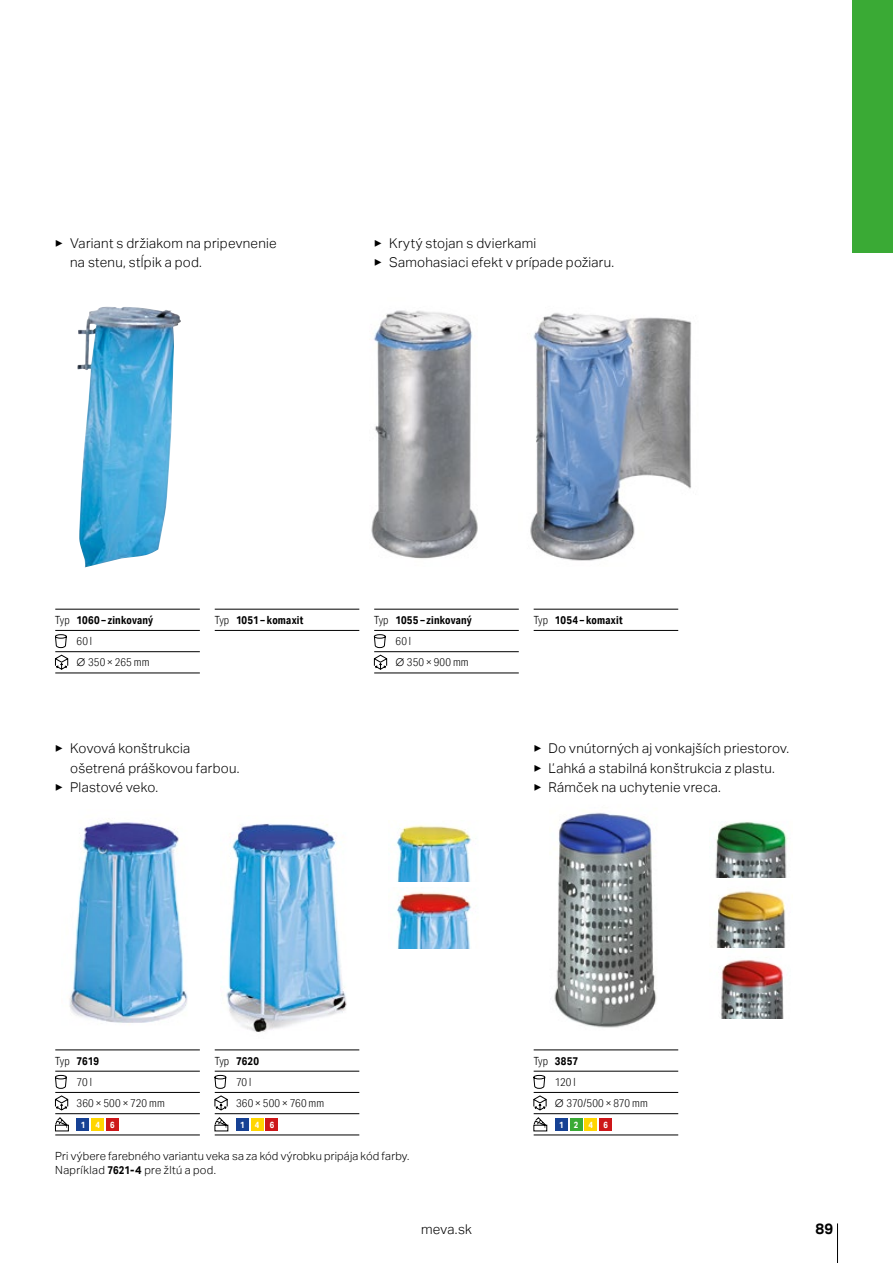
<style>
.page{position:relative;width:893px;height:1263px;background:#fff}
.page>*{position:absolute;margin:0;border:0;box-sizing:border-box;transform-origin:0 0}
.t1{font:700 15px "Aktiv Grotesk";color:#000}
.t2{font:300 13.5px/19.5px "Aktiv Grotesk";letter-spacing:.02em;color:#000}
.t3{font:300 11.25px/21.3px "Aktiv Grotesk Cd";letter-spacing:.015em;color:#000}
.t4{font:300 11.25px/13.5px "Aktiv Grotesk";letter-spacing:.015em;color:#000}
.t5{font:700 11.25px "Aktiv Grotesk Cd";letter-spacing:.02em;color:#000}
.t6{font:700 9px "Aktiv Grotesk Cd";letter-spacing:1.14em;color:#fff}
.s1{font-weight:700}
.s2{font-family:"Aktiv Grotesk"}
.s3{font-weight:300}
.s4{font-family:"Aktiv Grotesk Cd";font-weight:700}
</style>
<div class="page">
<div style="left:853px;top:0;width:40px;height:253px;background:#3aaa35"></div>
<hr style="left:837px;top:1223px;width:1px;height:40px;background:#000">
<img style="left:77px;top:307px;width:104px;height:260px">
<img style="left:554px;top:812px;width:103px;height:216px">
<img style="left:715px;top:822px;width:73px;height:196px">
<img style="left:396px;top:825px;width:75px;height:56px">
<img style="left:396px;top:892px;width:75px;height:56px">
<img style="left:371px;top:310px;width:107px;height:249px">
<img style="left:530px;top:313px;width:162px;height:248px">
<hr style="left:55px;top:673px;width:145px;height:1px;background:#000">
<svg style="left:55px;top:609px;width:145px;height:64px"></svg>
<hr style="left:374px;top:673px;width:145px;height:1px;background:#000">
<svg style="left:374px;top:609px;width:145px;height:64px"></svg>
<hr style="left:534px;top:630px;width:144px;height:1px;background:#000">
<hr style="left:534px;top:609px;width:144px;height:1px;background:#000">
<hr style="left:215px;top:630px;width:144px;height:1px;background:#000">
<hr style="left:215px;top:609px;width:144px;height:1px;background:#000">
<hr style="left:55px;top:1135px;width:145px;height:1px;background:#000">
<svg style="left:55px;top:1050px;width:145px;height:85px"></svg>
<div style="left:77px;top:1118px;width:12px;height:13px;background:#164194"></div>
<div style="left:91px;top:1118px;width:13px;height:13px;background:#ffd500"></div>
<div style="left:106px;top:1118px;width:13px;height:13px;background:#cd1719"></div>
<hr style="left:215px;top:1135px;width:144px;height:1px;background:#000">
<svg style="left:214px;top:1050px;width:145px;height:85px"></svg>
<div style="left:236px;top:1118px;width:13px;height:13px;background:#164194"></div>
<div style="left:251px;top:1118px;width:13px;height:13px;background:#ffd500"></div>
<div style="left:266px;top:1118px;width:12px;height:13px;background:#cd1719"></div>
<hr style="left:534px;top:1135px;width:144px;height:1px;background:#000">
<svg style="left:533px;top:1050px;width:145px;height:85px"></svg>
<div style="left:555px;top:1118px;width:13px;height:13px;background:#164194"></div>
<div style="left:570px;top:1118px;width:12px;height:13px;background:#3aaa35"></div>
<div style="left:584px;top:1118px;width:13px;height:13px;background:#ffd500"></div>
<div style="left:599px;top:1118px;width:13px;height:13px;background:#cd1719"></div>
<img style="left:69px;top:818px;width:119px;height:205px">
<img style="left:226px;top:823px;width:121px;height:209px">
<p class="t2" style="left:70px;top:233px;width:208px;text-indent:-15px">▶ Variant s držiakom na pripevnenie na stenu, stĺpik a pod.</p>
<p class="t2" style="left:374px;top:233px;width:242px">▶ Krytý stojan s dvierkami<br>▶ Samohasiaci efekt v prípade požiaru.</p>
<p class="t3" style="left:77px;top:609px;width:78px;text-indent:-21px">Typ <span class="s1">1060 – zinkovaný<br></span>60 l<br><span class="s2">∅</span> 350 × 265 mm</p>
<p class="t3" style="left:395px;top:609px;width:78px;text-indent:-21px">Typ <span class="s1">1055 – zinkovaný<br></span>60 l<br><span class="s2">∅</span> 350 × 900 mm</p>
<p class="t5" style="left:215px;top:613px;width:90px"><span class="s3">Typ</span> 1051 – komaxit</p>
<p class="t5" style="left:534px;top:613px;width:91px"><span class="s3">Typ</span> 1054 – komaxit</p>
<p class="t2" style="left:55px;top:739px;width:137px">▶ Kovová konštrukcia</p>
<p class="t2" style="left:70px;top:758px;width:171px">ošetrená práškovou farbou.</p>
<p class="t2" style="left:55px;top:778px;width:104px">▶ Plastové veko.</p>
<p class="t2" style="left:534px;top:739px;width:257px">▶ Do vnútorných aj vonkajších priestorov. ▶ Ľahká a stabilná konštrukcia z plastu.<br>▶ Rámček na uchytenie vreca.</p>
<p class="t3" style="left:77px;top:1050px;width:90px;text-indent:-21px">Typ <span class="s1">7619<br></span>70 l<br>360 × 500 × 720 mm</p>
<p class="t6" style="left:81px;top:1119px;width:36px">146</p>
<p class="t3" style="left:236px;top:1050px;width:90px;text-indent:-21px">Typ <span class="s1">7620<br></span>70 l<br>360 × 500 × 760 mm</p>
<p class="t6" style="left:240px;top:1119px;width:36px">146</p>
<p class="t4" style="left:55px;top:1149px;width:356px">Pri výbere farebného variantu veka sa za kód výrobku pripája kód farby.<br>Napríklad <span class="s4">7621</span><span class="s1">-4</span> pre žltú a pod.</p>
<p class="t3" style="left:555px;top:1050px;width:94px;text-indent:-21px">Typ <span class="s1">3857<br></span>120 l<br><span class="s2">∅</span> 370/500 × 870 mm</p>
<p class="t6" style="left:559px;top:1119px;width:50px">1246</p>
<p class="t2" style="left:421px;top:1219px;width:52px">meva.sk</p>
<p class="t1" style="left:815px;top:1220px;width:20px">89</p>
</div>
